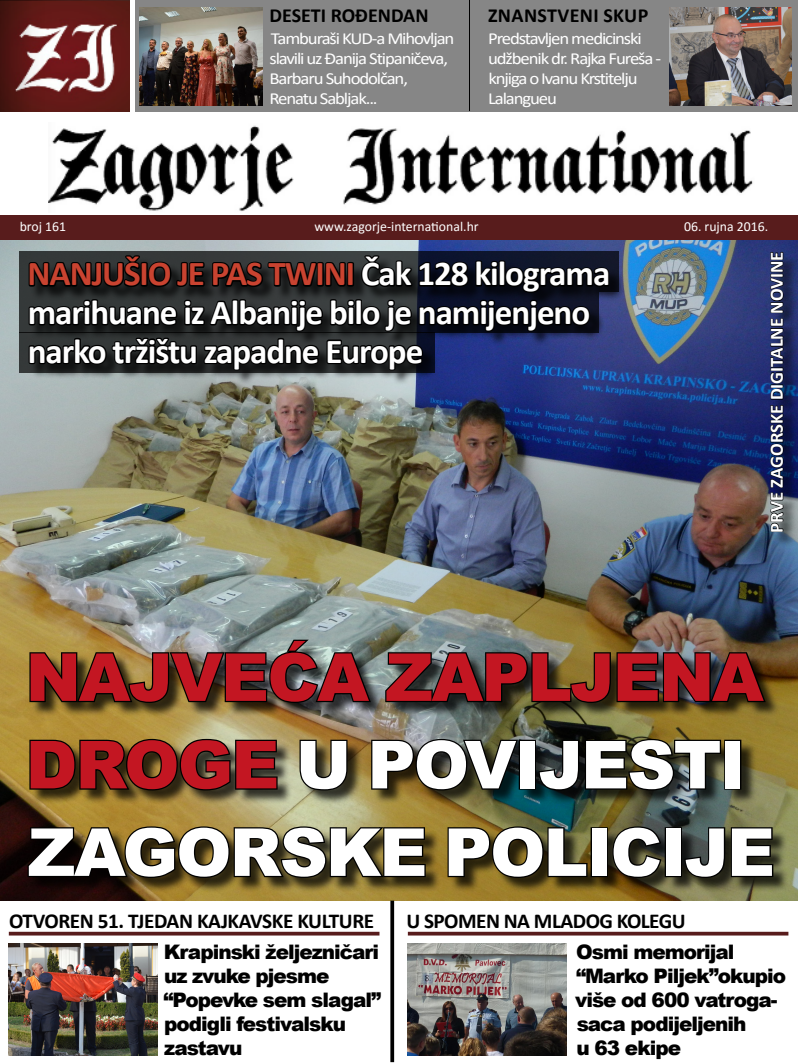
<style>
.page{position:relative;width:798px;height:1063px;background:#fff}
.page>*{position:absolute;margin:0;border:0;box-sizing:border-box;transform-origin:0 0}
.t1{font:900 66.25px/87.5px "Arial";letter-spacing:-.025em;color:#fff}
.t2{font:700 35px/38.8px "Calibri";letter-spacing:-.03em;color:#fff}
.t3{font:700 21.25px "Calibri";letter-spacing:-.025em;color:#000}
.t4{font:900 20px/24px "Arial";letter-spacing:-.05em;color:#000}
.t5{font:700 20px "Calibri";letter-spacing:.005em;color:#000}
.t6{font:700 18.75px "Calibri";color:#fff}
.t7{font:16.88px/20px "Calibri";letter-spacing:-.06em;color:#fff;scale:1.11 1}
.t8{font:13.75px "Calibri";color:#fff}
.t9{font:700 13.75px "Calibri";color:#fff}
.s1{color:#c94330}
.s2{color:#c31622}
</style>
<div class="page">
<img style="left:0;top:240px;width:797px;height:661px">
<div style="left:135px;top:0;width:662px;height:111px;background:#868686"></div>
<hr style="left:469px;top:0;width:1px;height:111px;background:#000">
<div style="left:772px;top:254px;width:25px;height:293px;background:#000;opacity:.75"></div>
<svg style="left:770px;top:405px;width:13px;height:127px;background:#1b2441"></svg>
<svg style="left:770px;top:319px;width:13px;height:80px"></svg>
<svg style="left:770px;top:252px;width:13px;height:61px"></svg>
<div style="left:30px;top:642px;width:758px;height:252px;background:#000;opacity:.75"></div>
<img style="left:28px;top:638px;width:344px;height:66px">
<img style="left:384px;top:651px;width:383px;height:53px">
<svg style="left:28px;top:737px;width:251px;height:55px;background:#514728"></svg>
<svg style="left:298px;top:738px;width:51px;height:54px;background:#5a5134"></svg>
<img style="left:370px;top:738px;width:149px;height:54px">
<div style="left:518px;top:740px;width:17px;height:50px;border:2px solid #000"></div>
<img style="left:537px;top:738px;width:185px;height:54px">
<div style="left:724px;top:740px;width:17px;height:50px;border:2px solid #000"></div>
<svg style="left:26px;top:825px;width:401px;height:54px;background:#43381b"></svg>
<svg style="left:446px;top:825px;width:142px;height:54px;background:#493f1b"></svg>
<div style="left:590px;top:827px;width:17px;height:50px;border:2px solid #000"></div>
<svg style="left:611px;top:825px;width:51px;height:54px;background:#373524"></svg>
<div style="left:664px;top:827px;width:17px;height:50px;border:2px solid #000"></div>
<svg style="left:683px;top:826px;width:91px;height:53px;background:#303328"></svg>
<div style="left:0;top:215px;width:797px;height:25px;background:#581c1c"></div>
<img style="left:48px;top:125px;width:705px;height:86px">
<svg style="left:9px;top:932px;width:370px;height:4px"></svg>
<svg style="left:407px;top:932px;width:381px;height:4px;background:#6b3636"></svg>
<svg style="left:390px;top:901px;width:4px;height:161px"></svg>
<img style="left:0;top:0;width:129px;height:112px">
<img style="left:9px;top:943px;width:148px;height:112px">
<img style="left:669px;top:7px;width:122px;height:99px">
<img style="left:140px;top:7px;width:122px;height:99px">
<img style="left:407px;top:943px;width:159px;height:112px">
<div style="left:30px;top:257px;width:594px;height:128px;background:#000;opacity:.75"></div>
<svg style="left:26px;top:249px;width:585px;height:135px;background:#212633"></svg>
<p class="t5" style="left:269px;top:2px;width:160px">DESETI ROĐENDAN</p>
<p class="t7" style="left:269px;top:28px;width:168px">Tamburaši KUD-a Mihovljan slavili uz Đanija Stipaničeva,<br>Barbaru Suhodolčan,<br>Renatu Sabljak...</p>
<p class="t5" style="left:488px;top:2px;width:162px">ZNANSTVENI SKUP</p>
<p class="t7" style="left:488px;top:28px;width:157px">Predstavljen medicinski udžbenik dr. Rajka Fureša - knjiga o Ivanu Krstitelju<br>Lalangueu</p>
<p class="t9" style="left:51px;top:215px;width:42px">broj 60</p>
<p class="t9" style="left:286px;top:215px;width:171px">www.zagorje-int r ational.hr</p>
<p class="t9" style="left:672px;top:215px;width:87px">12. rujna 2015.</p>
<p class="t8" style="left:20px;top:217px;width:48px">broj 161</p>
<p class="t8" style="left:314px;top:217px;width:166px">www.zagorje-international.hr</p>
<p class="t8" style="left:683px;top:217px;width:86px">06. rujna 2016.</p>
<h2 class="t2" style="left:27px;top:253px;width:584px"><span class="s1">NANJUŠIO JE PAS TWINI</span> Čak 128 kilograma marihuane iz Albanije bilo je namijenjeno narko tržištu zapadne Europe</h2>
<p class="t6" style="left:763px;top:533px;width:283px;rotate:-90deg">PRVE ZAGORSKE DIGITALNE NOVINE</p>
<h1 class="t1" style="left:26px;top:631px;width:750px"><span class="s2">NAJVEĆA ZAPLJENA<br>DROGE</span> U POVIJESTI<br>ZAGORSKE POLICIJE</h1>
<p class="t3" style="left:9px;top:906px;width:366px">OTVOREN 51. TJEDAN KAJKAVSKE KULTURE</p>
<p class="t4" style="left:163px;top:940px;width:219px">Krapinski željezničari uz zvuke pjesme “Popevke sem slagal” podigli festivalsku zastavu</p>
<p class="t3" style="left:406px;top:906px;width:281px">U SPOMEN NA MLADOG KOLEGU</p>
<p class="t4" style="left:575px;top:940px;width:212px">Osmi memorijal “Marko Piljek”okupio više od 600 vatroga&shy;saca podijeljenih<br>u 63 ekipe</p>
</div>
